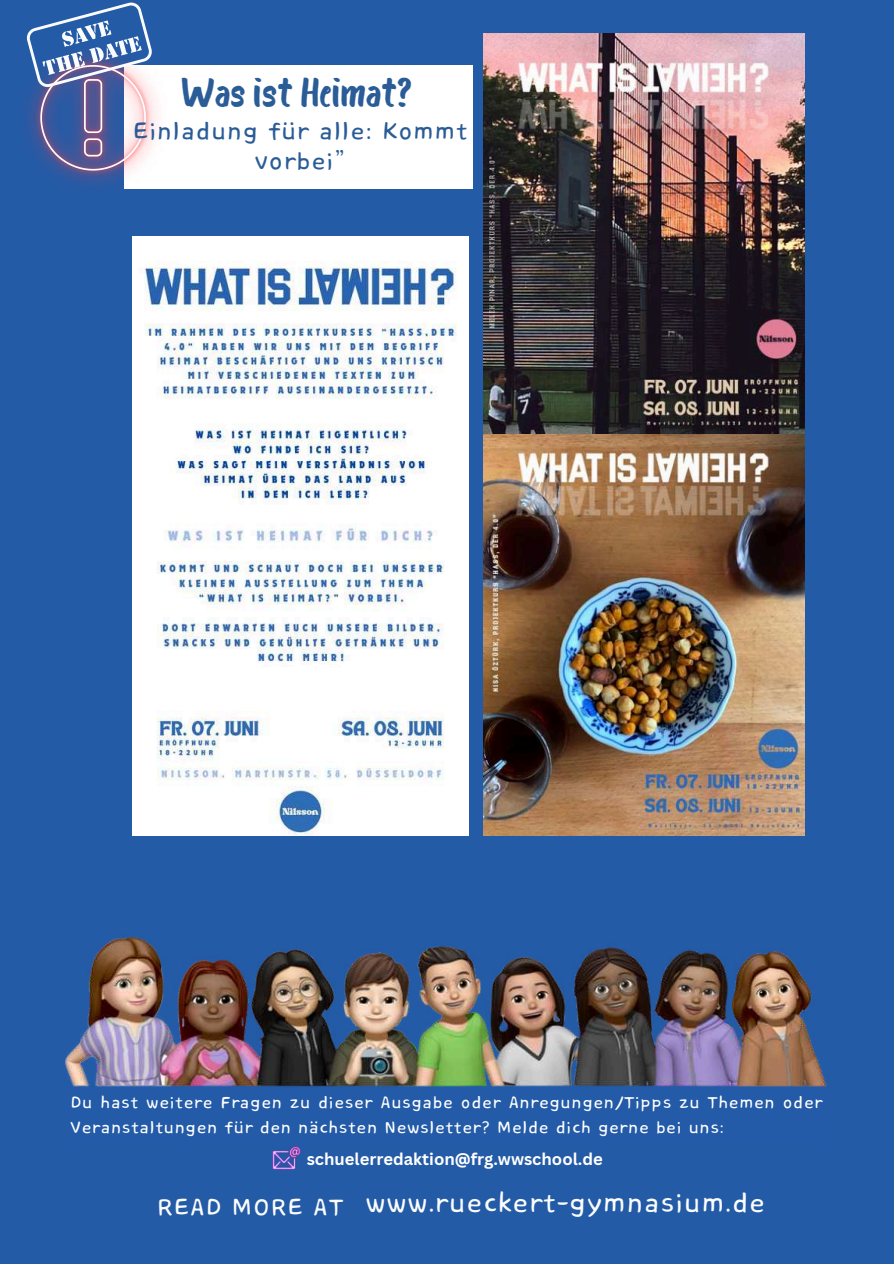
<style>
.page{position:relative;width:894px;height:1264px;background:#fff}
.page>*{position:absolute;margin:0;border:0;box-sizing:border-box;transform-origin:0 0}
.t1{font:40.05px "Bosk";color:#2a5c97}
.t2{font:33.75px "Core Bandi Face";color:#fbfdfd}
.t3{font:30.3px/30px "Core Bandi Face";color:#2a5c97;text-align:center}
.t4{font:21px/24.8px "Core Bandi Face";color:#fff}
.t5{font:700 16.5px "Canva Sans";color:#fff}
.s1{font-size:30px}
</style>
<div class="page">
<div style="left:0;top:0;width:893px;height:1263px;background:#245ba7"></div>
<img style="left:483px;top:34px;width:321px;height:801px">
<img style="left:132px;top:237px;width:336px;height:598px">
<div style="left:124px;top:65px;width:348px;height:123px;background:#fff"></div>
<img style="left:272px;top:1146px;width:28px;height:23px">
<img style="left:65px;top:937px;width:761px;height:150px">
<img style="left:55px;top:93px;width:111px;height:96px">
<svg style="left:26px;top:2px;width:127px;height:169px"></svg>
<h1 class="t1" style="left:181px;top:63px;width:232px">Was ist Heimat?</h1>
<h3 class="t3" style="left:133px;top:117px;width:337px">Einladung für alle: Kommt vorbei”</h3>
<p class="t4" style="left:71px;top:1091px;width:753px">Du hast weitere Fragen zu dieser Ausgabe oder Anregungen/Tipps zu Themen oder<br>Veranstaltungen für den nächsten Newsletter? Melde dich gerne bei uns:</p>
<p class="t5" style="left:306px;top:1148px;width:297px">schuelerredaktion@frg.wwschool.de</p>
<h2 class="t2" style="left:157px;top:1186px;width:610px"><span class="s1">READ MORE AT</span> www.rueckert-gymnasium.de</h2>
</div>
